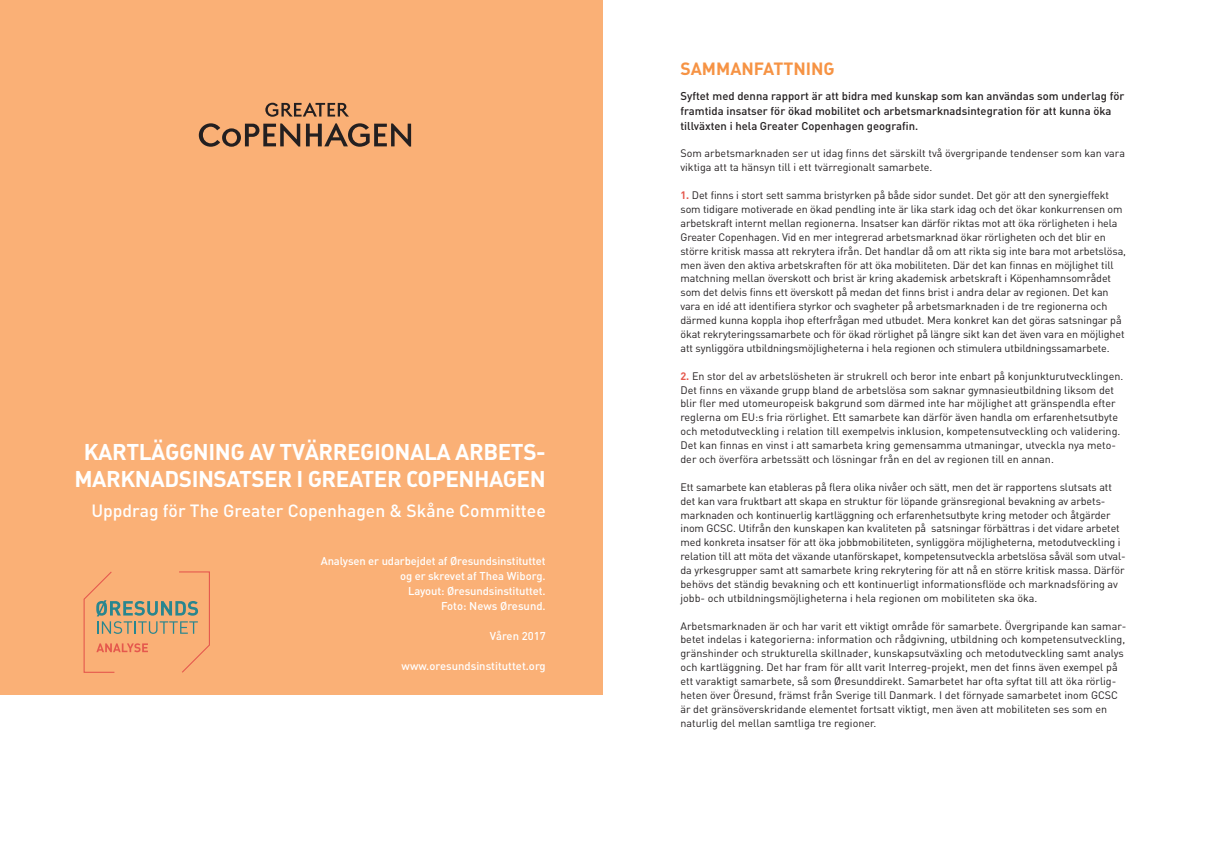
<style>
.page{position:relative;width:1205px;height:858px;background:#fff}
.page>*{position:absolute;margin:0;border:0;box-sizing:border-box;transform-origin:0 0}
.t1{font:700 22.5px/27.5px "DIN";letter-spacing:-.02em;color:#fff;text-align:center}
.t2{font:500 17.5px "DIN";color:#fff}
.t3{font:700 17.5px "DIN";color:#f69344}
.Ingress_Din_9pt{font:500 11.25px/15px "DIN";color:#231f20}
.t4{font:500 11.25px "DIN";letter-spacing:-.01em;color:#fff}
.Bröd_Din_utan_indrag{font:10.75px/13.9px "DIN";letter-spacing:-.01em;color:#231f20}
.s1{font-weight:700;color:#e5584d}
</style>
<div class="page">
<div style="left:0;top:0;width:602px;height:694px;background:#fab076"></div>
<svg style="left:83px;top:571px;width:127px;height:102px"></svg>
<svg style="left:199px;top:123px;width:101px;height:24px"></svg>
<svg style="left:306px;top:123px;width:105px;height:24px"></svg>
<svg style="left:265px;top:103px;width:84px;height:14px"></svg>
<p class="t1" style="left:74px;top:436px;width:473px">KARTLÄGGNING AV TVÄRREGIONALA ARBETS-<br>MARKNADSINSATSER I GREATER COPENHAGEN</p>
<p class="t2" style="left:91px;top:499px;width:456px">Uppdrag för The Greater Copenhagen &amp; Skåne Committee</p>
<p class="t4" style="left:321px;top:554px;width:226px">Analysen er udarbejdet af Øresundsinstituttet</p>
<p class="t4" style="left:400px;top:569px;width:147px">og er skrevet af Thea Wiborg.</p>
<p class="t4" style="left:408px;top:584px;width:139px">Layout: Øresundsinstituttet.</p>
<p class="t4" style="left:441px;top:599px;width:106px">Foto: News Øresund.</p>
<p class="t4" style="left:490px;top:629px;width:58px">Våren 2017</p>
<p class="t4" style="left:402px;top:659px;width:146px">www.oresundsinstituttet.org</p>
<p class="t3" style="left:680px;top:57px;width:156px">SAMMANFATTNING</p>
<p class="Ingress_Din_9pt" style="left:680px;top:88px;width:445px">Syftet med denna rapport är att bidra med kunskap som kan användas som underlag för framtida insatser för ökad mobilitet och arbetsmarknadsintegration för att kunna öka tillväxten i hela Greater Copenhagen geografin.</p>
<p class="Bröd_Din_utan_indrag" style="left:680px;top:146px;width:446px">Som arbetsmarknaden ser ut idag finns det särskilt två övergripande tendenser som kan vara viktiga att ta hänsyn till i ett tvärregionalt samarbete.</p>
<p class="Bröd_Din_utan_indrag" style="left:680px;top:188px;width:447px"><span class="s1">1.</span> Det finns i stort sett samma bristyrken på både sidor sundet. Det gör att den synergieffekt som tidigare motiverade en ökad pendling inte är lika stark idag och det ökar konkurrensen om arbetskraft internt mellan regionerna. Insatser kan därför riktas mot att öka rörligheten i hela Greater Copenhagen. Vid en mer integrerad arbetsmarknad ökar rörligheten och det blir en större kritisk massa att rekrytera ifrån. Det handlar då om att rikta sig inte bara mot arbetslösa, men även den aktiva arbetskraften för att öka mobiliteten. Där det kan finnas en möjlighet till matchning mellan överskott och brist är kring akademisk arbetskraft i Köpenhamnsområdet som det delvis finns ett överskott på medan det finns brist i andra delar av regionen. Det kan vara en idé att identifiera styrkor och svagheter på arbetsmarknaden i de tre regionerna och därmed kunna koppla ihop efterfrågan med utbudet. Mera konkret kan det göras satsningar på ökat rekryteringssamarbete och för ökad rörlighet på längre sikt kan det även vara en möjlighet att synliggöra utbildningsmöjligheterna i hela regionen och stimulera utbildningssamarbete.</p>
<p class="Bröd_Din_utan_indrag" style="left:680px;top:368px;width:444px"><span class="s1">2.</span> En stor del av arbetslösheten är strukrell och beror inte enbart på konjunkturutvecklingen.<br>Det finns en växande grupp bland de arbetslösa som saknar gymnasieutbildning liksom det blir fler med utomeuropeisk bakgrund som därmed inte har möjlighet att gränspendla efter reglerna om EU:s fria rörlighet. Ett samarbete kan därför även handla om erfarenhetsutbyte och metodutveckling i relation till exempelvis inklusion, kompetensutveckling och validering.<br>Det kan finnas en vinst i att samarbeta kring gemensamma utmaningar, utveckla nya meto&shy;der och överföra arbetssätt och lösningar från en del av regionen till en annan.</p>
<p class="Bröd_Din_utan_indrag" style="left:680px;top:479px;width:447px">Ett samarbete kan etableras på flera olika nivåer och sätt, men det är rapportens slutsats att det kan vara fruktbart att skapa en struktur för löpande gränsregional bevakning av arbets&shy;marknaden och kontinuerlig kartläggning och erfarenhetsutbyte kring metoder och åtgärder inom GCSC. Utifrån den kunskapen kan kvaliteten på satsningar förbättras i det vidare arbetet med konkreta insatser för att öka jobbmobiliteten, synliggöra möjligheterna, metodutveckling i relation till att möta det växande utanförskapet, kompetensutveckla arbetslösa såväl som utval&shy;da yrkesgrupper samt att samarbete kring rekrytering för att nå en större kritisk massa. Därför behövs det ständig bevakning och ett kontinuerligt informationsflöde och marknadsföring av jobb- och utbildningsmöjligheterna i hela regionen om mobiliteten ska öka.</p>
<p class="Bröd_Din_utan_indrag" style="left:680px;top:618px;width:447px">Arbetsmarknaden är och har varit ett viktigt område för samarbete. Övergripande kan samar&shy;betet indelas i kategorierna: information och rådgivning, utbildning och kompetensutveckling, gränshinder och strukturella skillnader, kunskapsutväxling och metodutveckling samt analys och kartläggning. Det har fram för allt varit Interreg-projekt, men det finns även exempel på ett varaktigt samarbete, så som Øresunddirekt. Samarbetet har ofta syftat till att öka rörlig&shy;heten över Öresund, främst från Sverige till Danmark. I det förnyade samarbetet inom GCSC är det gränsöverskridande elementet fortsatt viktigt, men även att mobiliteten ses som en naturlig del mellan samtliga tre regioner.</p>
</div>
